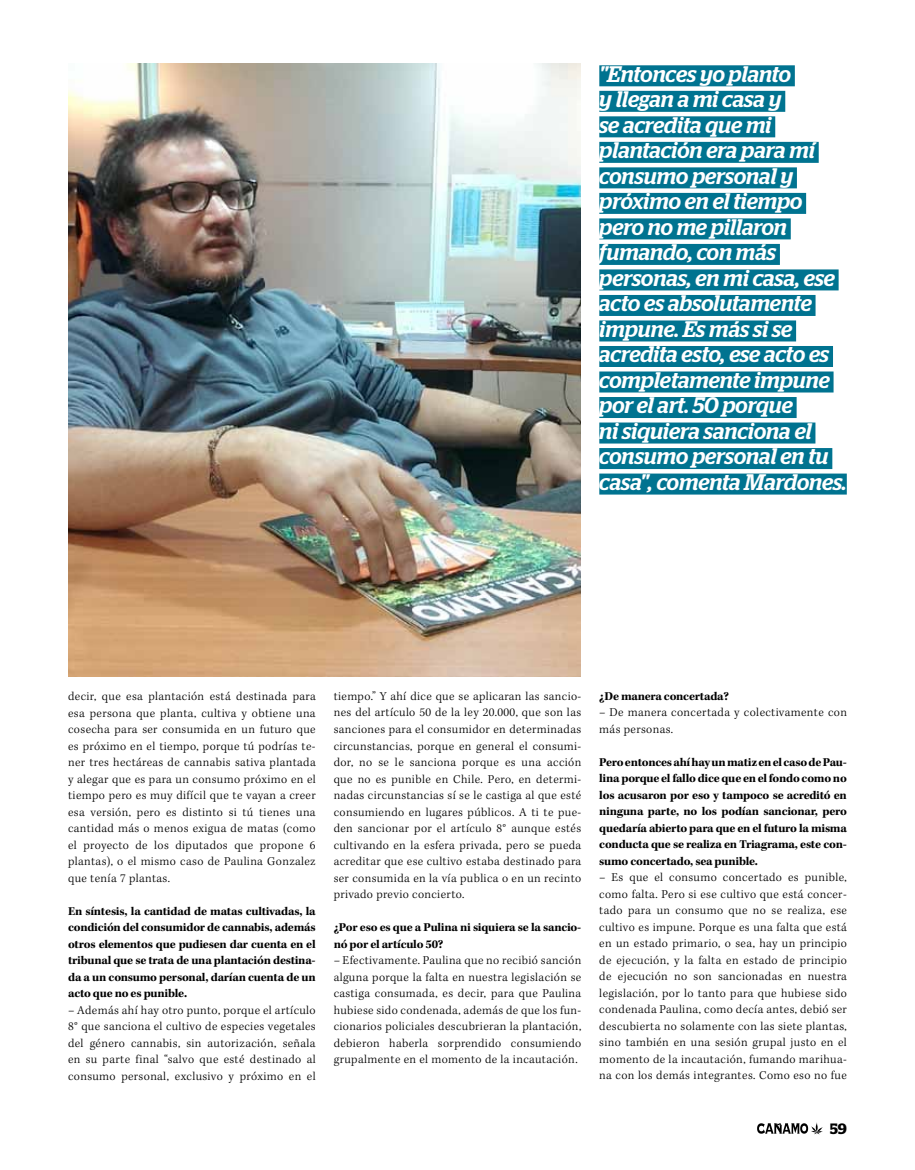
<style>
.page{position:relative;width:915px;height:1170px;background:#fff}
.page>*{position:absolute;margin:0;border:0;box-sizing:border-box;transform-origin:0 0}
.t1{font:italic 500 22.5px/25.5px "Stag";color:#fff}
.t2{font:600 15px "Stag";color:#000}
.t3{font:300 12.3px/16.5px "Kepler Std";letter-spacing:.03em;color:#000;text-align:justify}
.t4{font:700 12.3px/16.5px "Kepler Std";letter-spacing:-.02em;color:#000;text-align:justify}
</style>
<div class="page">
<svg style="left:757px;top:1122px;width:65px;height:12px"></svg>
<img style="left:68px;top:64px;width:512px;height:612px">
<div style="left:599px;top:65px;width:195px;height:21px;background:#007390"></div>
<div style="left:599px;top:91px;width:186px;height:21px;background:#007390"></div>
<div style="left:599px;top:116px;width:176px;height:21px;background:#007390"></div>
<div style="left:599px;top:142px;width:219px;height:21px;background:#007390"></div>
<div style="left:599px;top:167px;width:197px;height:21px;background:#007390"></div>
<div style="left:599px;top:193px;width:206px;height:21px;background:#007390"></div>
<div style="left:599px;top:218px;width:191px;height:21px;background:#007390"></div>
<div style="left:599px;top:244px;width:180px;height:21px;background:#007390"></div>
<div style="left:599px;top:269px;width:239px;height:21px;background:#007390"></div>
<div style="left:599px;top:295px;width:216px;height:21px;background:#007390"></div>
<div style="left:599px;top:320px;width:196px;height:21px;background:#007390"></div>
<div style="left:599px;top:346px;width:233px;height:21px;background:#007390"></div>
<div style="left:599px;top:371px;width:234px;height:21px;background:#007390"></div>
<div style="left:599px;top:397px;width:197px;height:21px;background:#007390"></div>
<div style="left:599px;top:422px;width:216px;height:21px;background:#007390"></div>
<div style="left:599px;top:448px;width:233px;height:21px;background:#007390"></div>
<div style="left:599px;top:473px;width:247px;height:21px;background:#007390"></div>
<p class="t1" style="left:599px;top:61px;width:249px">"Entonces yo planto<br>y llegan a mi casa y<br>se acredita que mi plantación era para mí consumo personal y próximo en el tiempo pero no me pillaron fumando, con más personas, en mi casa, ese acto es absolutamente impune. Es más si se acredita esto, ese acto es completamente impune por el art. 50 porque<br>ni siquiera sanciona el consumo personal en tu casa", comenta Mardones.</p>
<p class="t3" style="left:68px;top:688px;width:249px">decir, que esa plantación está destinada para esa persona que planta, cultiva y obtiene una cosecha para ser consumida en un futuro que es próximo en el tiempo, porque tú podrías te&shy;ner tres hectáreas de cannabis sativa plantada y alegar que es para un consumo próximo en el tiempo pero es muy difícil que te vayan a creer esa versión, pero es distinto si tú tienes una cantidad más o menos exigua de matas (como el proyecto de los diputados que propone 6 plantas), o el mismo caso de Paulina Gonzalez que tenía 7 plantas.</p>
<p class="t4" style="left:68px;top:902px;width:249px">En síntesis, la cantidad de matas cultivadas, la condición del consumidor de cannabis, además otros elementos que pudiesen dar cuenta en el tribunal que se trata de una plantación destina&shy;da a un consumo personal, darían cuenta de un acto que no es punible.</p>
<p class="t3" style="left:68px;top:1002px;width:249px">– Además ahí hay otro punto, porque el artículo 8° que sanciona el cultivo de especies vegetales del género cannabis, sin autorización, señala en su parte final “salvo que esté destinado al consumo personal, exclusivo y próximo en el</p>
<p class="t3" style="left:333px;top:688px;width:249px">tiempo.” Y ahí dice que se aplicaran las sancio&shy;nes del artículo 50 de la ley 20.000, que son las sanciones para el consumidor en determinadas circunstancias, porque en general el consumi&shy;dor, no se le sanciona porque es una acción que no es punible en Chile. Pero, en determi&shy;nadas circunstancias sí se le castiga al que esté consumiendo en lugares públicos. A ti te pue&shy;den sancionar por el artículo 8° aunque estés cultivando en la esfera privada, pero se pueda acreditar que ese cultivo estaba destinado para ser consumida en la vía publica o en un recinto privado previo concierto.</p>
<p class="t4" style="left:333px;top:919px;width:249px">¿Por eso es que a Pulina ni siquiera se la sancio&shy;nó por el artículo 50?</p>
<p class="t3" style="left:333px;top:952px;width:249px">– Efectivamente. Paulina que no recibió sanción alguna porque la falta en nuestra legislación se castiga consumada, es decir, para que Paulina hubiese sido condenada, además de que los fun&shy;cionarios policiales descubrieran la plantación, debieron haberla sorprendido consumiendo grupalmente en el momento de la incautación.</p>
<p class="t4" style="left:599px;top:688px;width:131px">¿De manera concertada?</p>
<p class="t3" style="left:599px;top:704px;width:249px">– De manera concertada y colectivamente con más personas.</p>
<p class="t4" style="left:599px;top:754px;width:249px">Pero entonces ahí hay un matiz en el caso de Pau&shy;lina porque el fallo dice que en el fondo como no los acusaron por eso y tampoco se acreditó en ninguna parte, no los podían sancionar, pero quedaría abierto para que en el futuro la misma conducta que se realiza en Triagrama, este con&shy;sumo concertado, sea punible.</p>
<p class="t3" style="left:599px;top:869px;width:249px">– Es que el consumo concertado es punible, como falta. Pero si ese cultivo que está concer&shy;tado para un consumo que no se realiza, ese cultivo es impune. Porque es una falta que está en un estado primario, o sea, hay un principio de ejecución, y la falta en estado de principio de ejecución no son sancionadas en nuestra legislación, por lo tanto para que hubiese sido condenada Paulina, como decía antes, debió ser descubierta no solamente con las siete plantas, sino también en una sesión grupal justo en el momento de la incautación, fumando marihua&shy;na con los demás integrantes. Como eso no fue</p>
<p class="t2" style="left:830px;top:1119px;width:18px">59</p>
</div>
